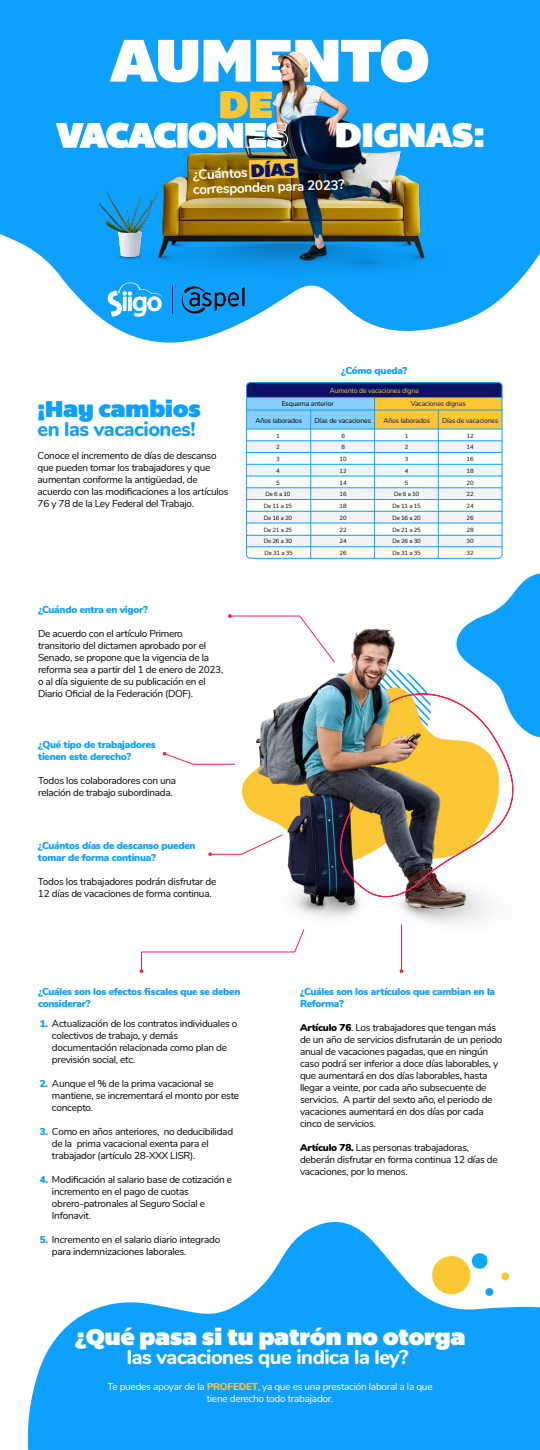
<style>
.page{position:relative;width:540px;height:1450px;background:#fff}
.page>*{position:absolute;margin:0;border:0;box-sizing:border-box;transform-origin:0 0}
.t1{font:61.75px "Bemio";letter-spacing:-.025em;color:#fff}
.t2{font:39.25px "Bemio";color:#fcc634}
.t3{font:35.1px "Bemio";letter-spacing:-.025em;color:#fff}
.t4{font:23.5px "Bemio";letter-spacing:-.025em;color:#fff}
.t5{font:23.5px "Bemio";letter-spacing:-.025em;color:#0da0fc}
.t6{font:800 20px "Nunito";letter-spacing:-.025em;color:#fff}
.t7{font:800 20px "Nunito";letter-spacing:-.025em;color:#0da0fc}
.t8{font:700 13.5px/15.1px "Nunito";color:#fff}
.t9{font:10px/12px "Nunito";letter-spacing:-.025em;color:#000}
.t10{font:900 10px/12px "Nunito";letter-spacing:-.025em;color:#0da0fc}
.t11{font:10px/12px "Nunito";letter-spacing:-.025em;color:#fff;text-align:center}
.t12{font:7px "Nunito";letter-spacing:-.025em;color:#081463}
.t13{font:7px "Nunito";letter-spacing:-.025em;color:#000}
.t14{font:7px "Nunito";letter-spacing:-.025em;color:#fcc634}
.t15{font:6px/11.8px "Nunito";letter-spacing:-.025em;color:#000;text-align:center}
.s1{font-family:"Bemio";font-weight:400;font-size:18.1px;color:#081463}
.s2{font-weight:900}
.s3{font-weight:900;color:#0da0fc}
.s4{font-weight:800;color:#fcc634}
</style>
<div class="page">
<svg style="left:0;top:0;width:540px;height:343px;fill:#0da0fc"></svg>
<svg style="left:27px;top:1221px;width:513px;height:229px;fill:#0da0fc"></svg>
<img style="left:140px;top:147px;width:303px;height:104px">
<svg style="left:101px;top:240px;width:370px;height:45px;background:#0c9cf6"></svg>
<svg style="left:166px;top:238px;width:41px;height:13px"></svg>
<svg style="left:389px;top:250px;width:41px;height:13px"></svg>
<svg style="left:376px;top:237px;width:41px;height:13px"></svg>
<div style="left:113px;top:254px;width:33px;height:8px;background:#0b9ef9;border-radius:50%"></div>
<div style="left:153px;top:250px;width:41px;height:13px;background:#0c98f0;border-radius:50%"></div>
<img style="left:81px;top:186px;width:103px;height:74px">
<svg style="left:173px;top:151px;width:165px;height:63px;background:#a0842a"></svg>
<svg style="left:290px;top:248px;width:151px;height:30px"></svg>
<img style="left:229px;top:4px;width:183px;height:275px">
<svg style="left:249px;top:159px;width:49px;height:20px"></svg>
<svg style="left:56px;top:123px;width:121px;height:25px;background:#37b0fc"></svg>
<svg style="left:189px;top:123px;width:99px;height:25px;background:#41a8e8"></svg>
<div style="left:247px;top:441px;width:255px;height:12px;background:#f3f3f7"></div>
<div style="left:247px;top:464px;width:255px;height:12px;background:#f3f3f7"></div>
<div style="left:247px;top:488px;width:255px;height:12px;background:#f3f3f7"></div>
<div style="left:247px;top:511px;width:255px;height:12px;background:#f3f3f7"></div>
<div style="left:247px;top:535px;width:255px;height:12px;background:#f3f3f7"></div>
<div style="left:248px;top:383px;width:254px;height:14px;background:#081463"></div>
<div style="left:374px;top:398px;width:128px;height:31px;background:#fcc634"></div>
<div style="left:247px;top:398px;width:128px;height:31px;background:#86cffd"></div>
<div style="left:246px;top:382px;width:256px;height:177px;border:1px solid #0da0fc;border-radius:4px"></div>
<hr style="left:247px;top:397px;width:255px;height:1px;background:#0da0fc">
<hr style="left:247px;top:410px;width:255px;height:1px;background:#0da0fc">
<hr style="left:247px;top:429px;width:255px;height:1px;background:#0da0fc">
<hr style="left:247px;top:441px;width:255px;height:1px;background:#0da0fc">
<hr style="left:247px;top:452px;width:255px;height:1px;background:#0da0fc">
<hr style="left:247px;top:464px;width:255px;height:1px;background:#0da0fc">
<hr style="left:247px;top:476px;width:255px;height:1px;background:#0da0fc">
<hr style="left:247px;top:488px;width:255px;height:1px;background:#0da0fc">
<hr style="left:247px;top:499px;width:255px;height:1px;background:#0da0fc">
<hr style="left:247px;top:511px;width:255px;height:1px;background:#0da0fc">
<hr style="left:247px;top:523px;width:255px;height:1px;background:#0da0fc">
<hr style="left:247px;top:535px;width:255px;height:1px;background:#0da0fc">
<hr style="left:247px;top:547px;width:255px;height:1px;background:#0da0fc">
<hr style="left:374px;top:398px;width:1px;height:160px;background:#0da0fc">
<hr style="left:310px;top:410px;width:1px;height:149px;background:#0da0fc">
<hr style="left:438px;top:410px;width:1px;height:149px;background:#0da0fc">
<svg style="left:401px;top:921px;width:71px;height:4px"></svg>
<img style="left:164px;top:628px;width:326px;height:293px">
<svg style="left:280px;top:889px;width:51px;height:31px"></svg>
<svg style="left:274px;top:887px;width:52px;height:31px"></svg>
<svg style="left:228px;top:614px;width:107px;height:49px"></svg>
<svg style="left:162px;top:752px;width:73px;height:13px"></svg>
<svg style="left:208px;top:834px;width:75px;height:22px"></svg>
<img style="left:338px;top:684px;width:176px;height:215px">
<svg style="left:140px;top:929px;width:164px;height:44px"></svg>
<hr style="left:401px;top:925px;width:1px;height:46px;background:#f1234e">
<svg style="left:454px;top:573px;width:86px;height:166px"></svg>
<svg style="left:501px;top:1272px;width:9px;height:9px"></svg>
<svg style="left:431px;top:1252px;width:63px;height:44px"></svg>
<svg style="left:172px;top:286px;width:1px;height:28px"></svg>
<svg style="left:181px;top:286px;width:63px;height:27px;background:#0976ba"></svg>
<svg style="left:107px;top:282px;width:56px;height:35px"></svg>
<h1 class="t1" style="left:110px;top:11px;width:321px">AUMENTO</h1>
<h2 class="t2" style="left:218px;top:73px;width:57px">DE</h2>
<h3 class="t3" style="left:57px;top:107px;width:233px">VACACIONES</h3>
<h3 class="t3" style="left:334px;top:107px;width:152px">DIGNAS:</h3>
<h3 class="t8" style="left:192px;top:166px;width:153px;rotate:-2deg">¿Cuántos <span class="s1">DÍAS </span>corresponden para 2023?</h3>
<h3 class="t5" style="left:38px;top:391px;width:165px">¡Hay cambios</h3>
<h3 class="t7" style="left:38px;top:415px;width:159px">en las vacaciones!</h3>
<p class="t9" style="left:38px;top:448px;width:192px">Conoce el incremento de días de descanso que pueden tomar los trabajadores y que aumentan conforme la antigüedad, de acuerdo con las modificaciones a los artículos 76 y 78 de la Ley Federal del Trabajo.</p>
<p class="t10" style="left:38px;top:603px;width:112px">¿Cuándo entra en vigor?</p>
<p class="t9" style="left:38px;top:627px;width:187px">De acuerdo con el artículo Primero transitorio del dictamen aprobado por el Senado, se propone que la vigencia de la reforma sea a partir del 1 de enero de 2023, o al día siguiente de su publicación en el Diario Oficial de la Federación (DOF).</p>
<p class="t10" style="left:38px;top:737px;width:119px">¿Qué tipo de trabajadores tienen este derecho?</p>
<p class="t9" style="left:38px;top:773px;width:140px">Todos los colaboradores con una relación de trabajo subordinada.</p>
<p class="t10" style="left:38px;top:839px;width:159px">¿Cuántos días de descanso pueden tomar de forma continua?</p>
<p class="t9" style="left:38px;top:875px;width:180px">Todos los trabajadores podrán disfrutar de<br>12 días de vacaciones de forma continua.</p>
<p class="t10" style="left:341px;top:364px;width:68px">¿Cómo queda?</p>
<p class="t14" style="left:330px;top:385px;width:91px">Aumento de vacaciones digna</p>
<p class="t13" style="left:282px;top:399px;width:54px">Esquema anterior</p>
<p class="t13" style="left:255px;top:415px;width:48px">Años laborados</p>
<p class="t13" style="left:315px;top:415px;width:58px">Días de vacaciones</p>
<p class="t12" style="left:383px;top:415px;width:48px">Años laborados</p>
<p class="t12" style="left:442px;top:415px;width:58px">Días de vacaciones</p>
<p class="t12" style="left:411px;top:399px;width:56px">Vacaciones dignas</p>
<p class="t15" style="left:264px;top:429px;width:31px">1<br>2<br>3<br>4<br>5<br>De 6 a 10<br>De 11 a 15<br>De 16 a 20<br>De 21 a 25<br>De 26 a 30<br>De 31 a 35</p>
<p class="t15" style="left:340px;top:429px;width:9px;text-align:left">6<br>8<br>10<br>12<br>14<br>16<br>18<br>20<br>22<br>24<br>26</p>
<p class="t15" style="left:392px;top:429px;width:30px">1<br>2<br>3<br>4<br>5<br>De 6 a 10<br>De 11 a 15<br>De 16 a 20<br>De 21 a 25<br>De 26 a 30<br>De 31 a 35</p>
<p class="t15" style="left:467px;top:429px;width:9px;text-align:justify">12<br>14<br>16<br>18<br>20<br>22<br>24<br>26<br>28<br>30<br>32</p>
<p class="t10" style="left:38px;top:985px;width:204px">¿Cuáles son los efectos fiscales que se deben considerar?</p>
<p class="t10" style="left:300px;top:985px;width:197px">¿Cuáles son los artículos que cambian en la<br>Reforma?</p>
<p class="t9" style="left:300px;top:1021px;width:204px"><span class="s2">Artículo 76</span>. Los trabajadores que tengan más de un año de servicios disfrutarán de un periodo anual de vacaciones pagadas, que en ningún caso podrá ser inferior a doce días laborables, y que aumentará en dos días laborables, hasta llegar a veinte, por cada año subsecuente de servicios. A partir del sexto año, el periodo de vacaciones aumentará en dos días por cada cinco de servicios.</p>
<p class="t9" style="left:300px;top:1141px;width:199px"><span class="s2">Artículo 78.</span> Las personas trabajadoras, deberán disfrutar en forma continua 12 días de vacaciones, por lo menos.</p>
<p class="t9" style="left:52px;top:1017px;width:187px;text-indent:-12px"><span class="s3">1.</span> Actualización de los contratos individuales o colectivos de trabajo, y demás documentación relacionada como plan de previsión social, etc.</p>
<p class="t9" style="left:52px;top:1077px;width:189px;text-indent:-12px"><span class="s3">2.</span> Aunque el % de la prima vacacional se mantiene, se incrementará el monto por este concepto.</p>
<p class="t9" style="left:52px;top:1125px;width:183px;text-indent:-12px"><span class="s3">3.</span> Como en años anteriores, no deducibilidad de la prima vacacional exenta para el trabajador (artículo 28-XXX LISR).</p>
<p class="t9" style="left:52px;top:1173px;width:182px;text-indent:-12px"><span class="s3">4.</span> Modificación al salario base de cotización e incremento en el pago de cuotas obrero-patronales al Seguro Social e<br>Infonavit.</p>
<p class="t9" style="left:52px;top:1233px;width:170px;text-indent:-12px"><span class="s3">5.</span> Incremento en el salario diario integrado para indemnizaciones laborales.</p>
<h3 class="t4" style="left:75px;top:1318px;width:392px">¿Qué pasa si tu patrón no otorga</h3>
<h3 class="t6" style="left:127px;top:1342px;width:283px">las vacaciones que indica la ley?</h3>
<p class="t11" style="left:107px;top:1380px;width:327px">Te puedes apoyar de la <span class="s4">PROFEDET</span>, ya que es una prestación laboral a la que tiene derecho todo trabajador.</p>
</div>
